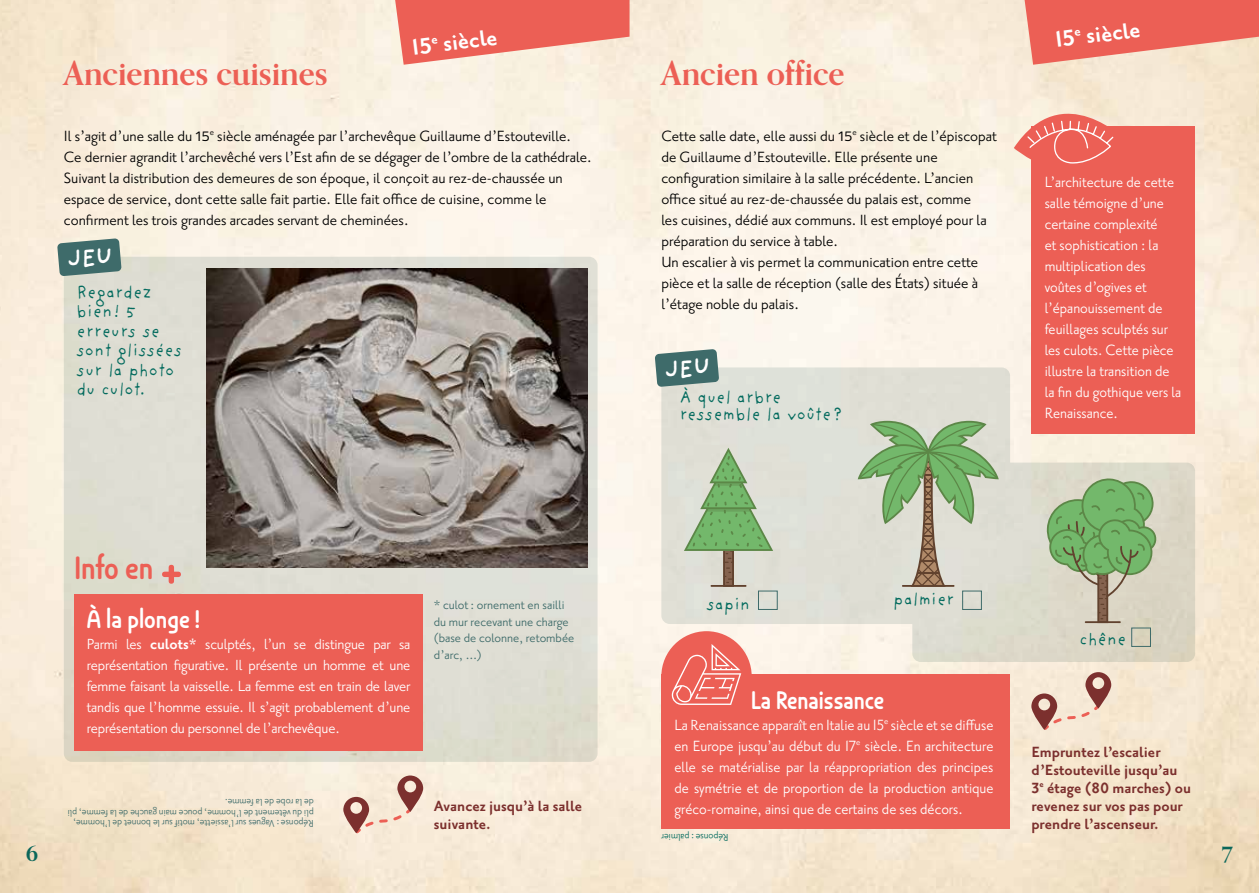
<style>
.page{position:relative;width:1259px;height:893px;background:#fff}
.page>*{position:absolute;margin:0;border:0;box-sizing:border-box;transform-origin:0 0}
.t1{font:500 36px "Anca";color:#ec5f55}
.t2{font:700 33px "Orpheus Pro";color:#ec5f55}
.t3{font:500 28.5px "Anca";color:#fff;scale:.96 1}
.t4{font:500 28.5px "Anca";color:#fff}
.t5{font:700 27px "Priori Sans OT";color:#fff}
.t6{font:700 21px "Orpheus Pro";color:#0b675a}
.t7{font:18px/21px "Priori Sans OT";color:#000}
.t8{font:18px/21px "Priori Sans OT";color:#fff;scale:.96 1}
.t9{font:700 18px/18px "Priori Sans OT";color:#7c302e}
.t10{font:18px/19.5px "Providence Sans Pro";color:#036b5e;scale:.95 1}
.t11{font:17.85px/21px "Priori Sans OT";letter-spacing:-.01em;color:#fff;text-align:justify}
.t12{font:15px/16.5px "Priori Sans OT";color:#3e6b6a}
.t13{font:12px/10.5px "Priori Sans OT";color:#3e6b6a;scale:.95 1}
.t14{font:12px "Priori Sans OT";color:#036b5e;scale:.95 1}
.s1{font-family:"Amsi Pro";font-size:13.5px}
.s2{font-weight:700;font-size:18px}
</style>
<div class="page">
<img style="left:0;top:0;width:1259px;height:893px">
<svg style="left:1024px;top:0;width:235px;height:65px;background:#ee7e71"></svg>
<svg style="left:395px;top:0;width:234px;height:65px;background:#ef8075"></svg>
<div style="left:64px;top:257px;width:533px;height:505px;background:#deded4;border-radius:9px"></div>
<div style="left:74px;top:595px;width:349px;height:156px;background:#ec5f55"></div>
<svg style="left:162px;top:565px;width:19px;height:19px"></svg>
<svg style="left:343px;top:775px;width:80px;height:60px;background:#ddc0b2"></svg>
<img style="left:207px;top:269px;width:380px;height:299px">
<svg style="left:661px;top:367px;width:534px;height:295px;background:#e2e0d4"></svg>
<div style="left:1031px;top:127px;width:164px;height:307px;background:#ec5f55"></div>
<svg style="left:1014px;top:75px;width:113px;height:128px"></svg>
<div style="left:661px;top:674px;width:349px;height:155px;background:#ec5f55"></div>
<div style="left:661px;top:631px;width:90px;height:90px;background:#ec5f55;border-radius:50%"></div>
<svg style="left:672px;top:644px;width:69px;height:61px"></svg>
<svg style="left:1031px;top:672px;width:80px;height:59px;background:#dbbeae"></svg>
<svg style="left:684px;top:448px;width:89px;height:139px;background:#b1c8a6"></svg>
<hr style="left:710px;top:585px;width:36px;height:2px;background:#61422e">
<svg style="left:1046px;top:478px;width:112px;height:145px;background:#9fbb8e"></svg>
<hr style="left:1084px;top:621px;width:36px;height:2px;background:#61422e">
<svg style="left:857px;top:419px;width:141px;height:168px;background:#b4c5a6"></svg>
<hr style="left:902px;top:585px;width:52px;height:2px;background:#61422e">
<div style="left:758px;top:591px;width:19px;height:19px;border:1px solid #3e6b6a"></div>
<div style="left:962px;top:591px;width:19px;height:19px;border:1px solid #3e6b6a"></div>
<div style="left:1131px;top:628px;width:19px;height:19px;border:1px solid #3e6b6a"></div>
<svg style="left:57px;top:238px;width:65px;height:38px;background:#5d817d"></svg>
<svg style="left:655px;top:349px;width:64px;height:38px;background:#5b807e"></svg>
<h2 class="t2" style="left:64px;top:53px;width:265px">Anciennes cuisines</h2>
<h3 class="t5" style="left:410px;top:33px;width:88px;rotate:-7deg">15<sup>e</sup> siècle</h3>
<p class="t7" style="left:64px;top:126px;width:529px">Il s’agit d’une salle du <span class="s1">15</span><sup>e</sup> siècle aménagée par l’archevêque Guillaume d’Estouteville.<br>Ce dernier agrandit l’archevêché vers l’Est afin de se dégager de l’ombre de la cathédrale.<br>Suivant la distribution des demeures de son époque, il conçoit au rez-de-chaussée un espace de service, dont cette salle fait partie. Elle fait office de cuisine, comme le confirment les trois grandes arcades servant de cheminées.</p>
<p class="t10" style="left:77px;top:282px;width:112px">Regardez bien! 5 erreurs se sont glissées sur la photo du culot.</p>
<h1 class="t1" style="left:74px;top:546px;width:80px">Info en</h1>
<h3 class="t4" style="left:87px;top:602px;width:115px">À la plonge !</h3>
<p class="t11" style="left:87px;top:634px;width:325px">Parmi les <span class="s2">culots*</span> sculptés, l’un se distingue par sa représentation figurative. Il présente un homme et une femme faisant la vaisselle. La femme est en train de laver tandis que l’homme essuie. Il s’agit probablement d’une représentation du personnel de l’archevêque.</p>
<p class="t12" style="left:434px;top:597px;width:142px">* culot: ornement en sailli du mur recevant une charge (base de colonne, retombée d’arc, …)</p>
<p class="t13" style="left:314px;top:829px;width:260px;rotate:-180deg">Réponse: Vagues sur l’assiette, motif sur le bonnet de l’homme, pli du vêtement de l’homme, pouce main gauche de la femme, pli de la robe de la femme.</p>
<p class="t9" style="left:434px;top:797px;width:150px">Avancez jusqu’à la salle suivante.</p>
<h2 class="t2" style="left:661px;top:53px;width:185px">Ancien office</h2>
<p class="t7" style="left:661px;top:126px;width:337px">Cette salle date, elle aussi du <span class="s1">15</span><sup>e</sup> siècle et de l’épiscopat de Guillaume d’Estouteville. Elle présente une configuration similaire à la salle précédente. L’ancien office situé au rez-de-chaussée du palais est, comme<br>les cuisines, dédié aux communs. Il est employé pour la préparation du service à table.<br>Un escalier à vis permet la communication entre cette pièce et la salle de réception (salle des États) située à l’étage noble du palais.</p>
<p class="t10" style="left:679px;top:389px;width:173px;line-height:16.5px">À quel arbre ressemble la voûte?</p>
<h3 class="t5" style="left:1053px;top:26px;width:88px;rotate:-7deg">15<sup>e</sup> siècle</h3>
<p class="t8" style="left:1044px;top:172px;width:144px">L’architecture de cette salle témoigne d’une certaine complexité<br>et sophistication : la multiplication des voûtes d’ogives et l’épanouissement de feuillages sculptés sur les culots. Cette pièce illustre la transition de la fin du gothique vers la<br>Renaissance.</p>
<p class="t10" style="left:706px;top:594px;width:47px">sapin</p>
<p class="t10" style="left:893px;top:589px;width:66px">palmier</p>
<h3 class="t3" style="left:751px;top:682px;width:140px">La Renaissance</h3>
<p class="t8" style="left:674px;top:714px;width:334px;text-align:justify">La Renaissance apparaît en Italie au 15<sup>e</sup> siècle et se diffuse en Europe jusqu’au début du 17<sup>e</sup> siècle. En architecture elle se matérialise par la réappropriation des principes de symétrie et de proportion de la production antique gréco-romaine, ainsi que de certains de ses décors.</p>
<p class="t14" style="left:728px;top:844px;width:72px;rotate:-180deg">Réponse: palmier</p>
<p class="t10" style="left:1079px;top:629px;width:51px">chêne</p>
<p class="t9" style="left:1031px;top:743px;width:161px">Empruntez l’escalier d’Estouteville jusqu’au<br>3<sup>e</sup> étage (80 marches) ou revenez sur vos pas pour prendre l’ascenseur.</p>
<p class="t6" style="left:26px;top:841px;width:14px">6</p>
<p class="t6" style="left:1221px;top:842px;width:12px">7</p>
</div>
